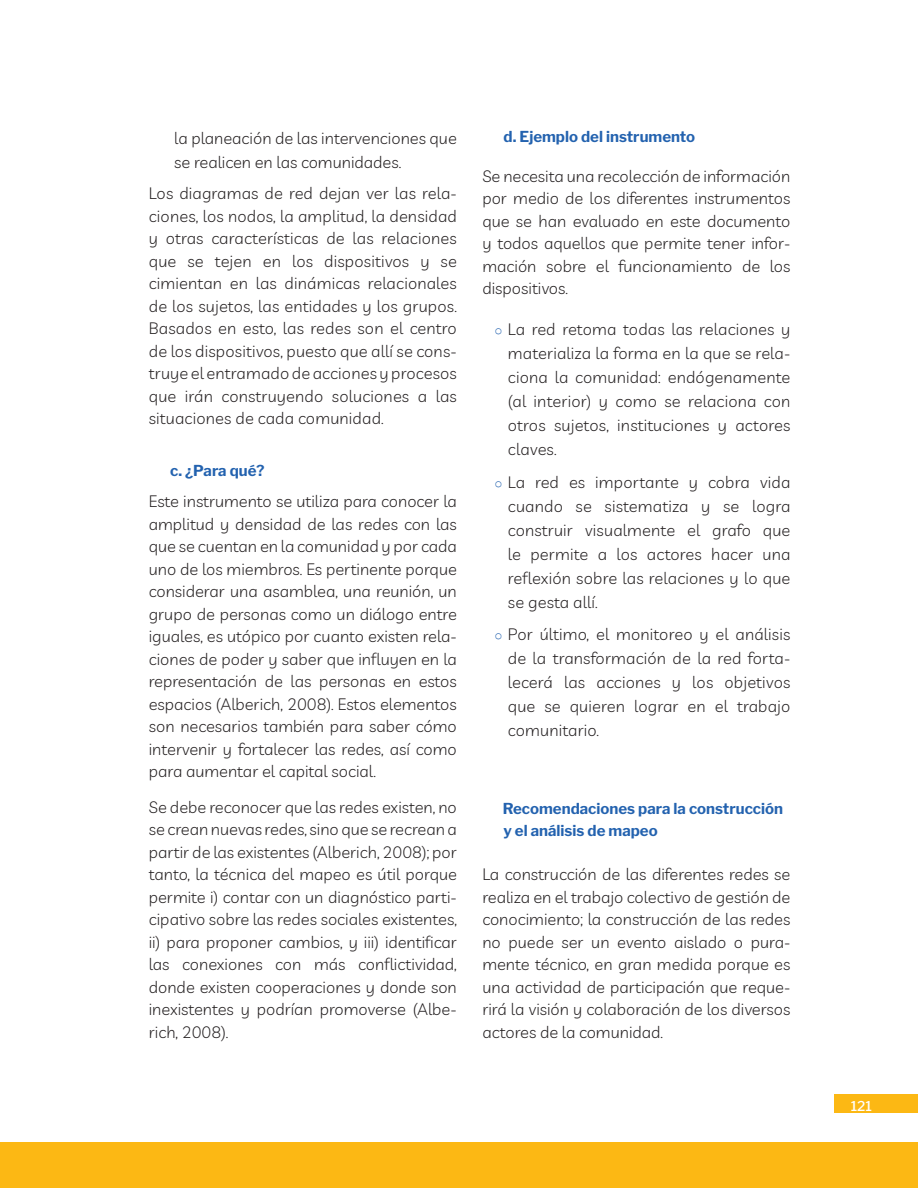
<style>
.page{position:relative;width:918px;height:1188px;background:#fff}
.page>*{position:absolute;margin:0;border:0;box-sizing:border-box;transform-origin:0 0}
.PARRAFO{font:300 16.5px/22.5px "Livvic";color:#231f20;text-align:justify}
.T_1_1{font:700 15px/22.5px "Libre Franklin";color:#2362af}
.t1{font:500 13.5px "Libre Franklin";color:#fff}
.s1{font-family:"Corbel";font-size:13.5px;color:#2362af}
</style>
<div class="page">
<div style="left:0;top:1143px;width:918px;height:45px;background:#fcb814"></div>
<div style="left:834px;top:1094px;width:84px;height:19px;background:#fcb814"></div>
<p class="PARRAFO" style="left:174px;top:125px;width:284px;line-height:24px">la planeación de las intervenciones que se realicen en las comunidades.</p>
<p class="PARRAFO" style="left:149px;top:181px;width:310px">Los diagramas de red dejan ver las rela&shy;ciones, los nodos, la amplitud, la densidad y otras características de las relaciones que se tejen en los dispositivos y se cimientan en las dinámicas relacionales de los sujetos, las entidades y los grupos.<br>Basados en esto, las redes son el centro de los dispositivos, puesto que allí se cons&shy;truye el entramado de acciones y procesos que irán construyendo soluciones a las situaciones de cada comunidad.</p>
<p class="T_1_1" style="left:170px;top:458px;width:96px">c. ¿Para qué?</p>
<p class="PARRAFO" style="left:149px;top:489px;width:310px">Este instrumento se utiliza para conocer la amplitud y densidad de las redes con las que se cuentan en la comunidad y por cada uno de los miembros. Es pertinente porque considerar una asamblea, una reunión, un grupo de personas como un diálogo entre iguales, es utópico por cuanto existen rela&shy;ciones de poder y saber que influyen en la representación de las personas en estos espacios (Alberich, 2008). Estos elementos son necesarios también para saber cómo intervenir y fortalecer las redes, así como para aumentar el capital social.</p>
<p class="PARRAFO" style="left:149px;top:795px;width:310px">Se debe reconocer que las redes existen, no se crean nuevas redes, sino que se recrean a partir de las existentes (Alberich, 2008); por tanto, la técnica del mapeo es útil porque permite i) contar con un diagnóstico parti&shy;cipativo sobre las redes sociales existentes, ii) para proponer cambios, y iii) identificar las conexiones con más conflictividad, donde existen cooperaciones y donde son inexistentes y podrían promoverse (Albe&shy;rich, 2008).</p>
<p class="T_1_1" style="left:504px;top:124px;width:193px">d. Ejemplo del instrumento</p>
<p class="PARRAFO" style="left:482px;top:163px;width:310px">Se necesita una recolección de información por medio de los diferentes instrumentos que se han evaluado en este documento y todos aquellos que permite tener infor&shy;mación sobre el funcionamiento de los dispositivos.</p>
<p class="PARRAFO" style="left:508px;top:316px;width:284px;line-height:24px;text-indent:-13px"><span class="s1">○</span> La red retoma todas las relaciones y materializa la forma en la que se rela&shy;ciona la comunidad: endógenamente (al interior) y como se relaciona con otros sujetos, instituciones y actores claves.</p>
<p class="PARRAFO" style="left:508px;top:469px;width:284px;line-height:24px;text-indent:-13px"><span class="s1">○</span> La red es importante y cobra vida cuando se sistematiza y se logra construir visualmente el grafo que le permite a los actores hacer una reflexión sobre las relaciones y lo que se gesta allí.</p>
<p class="PARRAFO" style="left:508px;top:621px;width:284px;line-height:24px;text-indent:-13px"><span class="s1">○</span> Por último, el monitoreo y el análisis de la transformación de la red forta&shy;lecerá las acciones y los objetivos que se quieren lograr en el trabajo comunitario.</p>
<p class="T_1_1" style="left:503px;top:796px;width:282px">Recomendaciones para la construcción y el análisis de mapeo</p>
<p class="PARRAFO" style="left:482px;top:862px;width:310px">La construcción de las diferentes redes se realiza en el trabajo colectivo de gestión de conocimiento; la construcción de las redes no puede ser un evento aislado o pura&shy;mente técnico, en gran medida porque es una actividad de participación que reque&shy;rirá la visión y colaboración de los diversos actores de la comunidad.</p>
<p class="t1" style="left:851px;top:1095px;width:23px">121</p>
</div>
